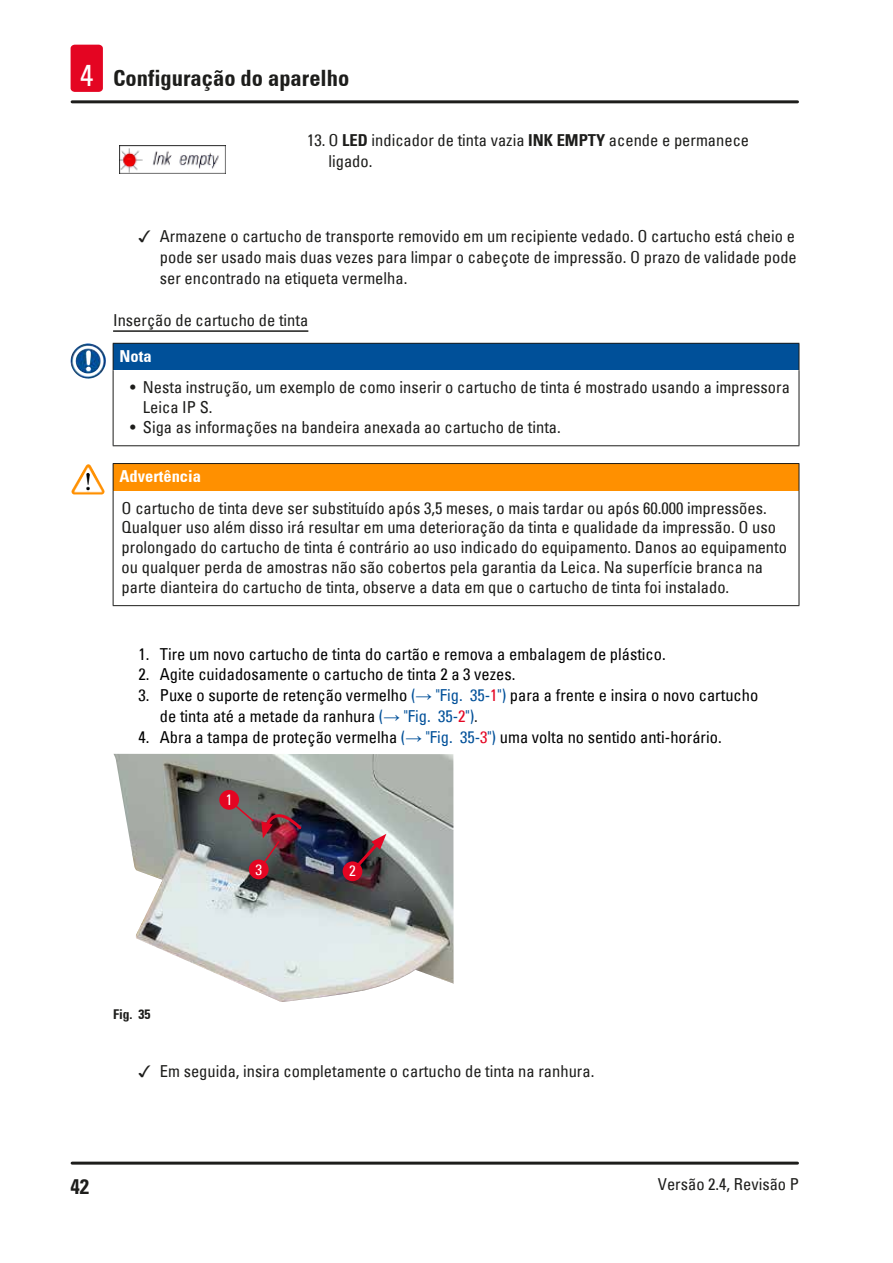
<style>
.page{position:relative;width:893px;height:1263px;background:#fff}
.page>*{position:absolute;margin:0;border:0;box-sizing:border-box;transform-origin:0 0}
.t1{font:700 condensed 22.5px "Univers";color:#1d1d1b}
.t2{font:700 condensed 21px "Univers";color:#1d1d1b}
.Source_of_danger{font:condensed 16.5px/19.8px "Univers";color:#1d1d1b}
.t3{font:condensed 16.5px/20.9px "Univers";color:#000}
.I_Topic{font:condensed 16.5px "Univers";color:#1d1d1b}
.Signalword__no_use_a{font:700 condensed 16.5px "Univers";color:#fff}
.t4{font:condensed 15px "Univers";color:#fff}
.t5{font:700 condensed 13.5px "Univers";color:#1d1d1b}
.s1{font-weight:400;font-size:30px;color:#fff}
.s2{font-weight:700}
.s3{color:#005099}
.s4{font-family:"Arial";font-stretch:normal;color:#005099}
.s5{color:#e40522}
.s6{color:#1d1d1b}
</style>
<div class="page">
<hr style="left:72px;top:1161px;width:725px;height:3px;background:#1d1d1b">
<hr style="left:72px;top:100px;width:725px;height:3px;background:#1d1d1b">
<div style="left:71px;top:45px;width:32px;height:47px;background:#e40522;border-radius:4px"></div>
<hr style="left:113px;top:330px;width:195px;height:2px;background:#1d1d1b">
<img style="left:119px;top:146px;width:106px;height:27px">
<div style="left:113px;top:343px;width:686px;height:27px;background:#005099"></div>
<hr style="left:113px;top:343px;width:686px;height:1px;background:#1d1d1b">
<svg style="left:113px;top:344px;width:1px;height:26px"></svg>
<svg style="left:799px;top:344px;width:1px;height:26px"></svg>
<hr style="left:113px;top:370px;width:1px;height:75px;background:#1d1d1b">
<hr style="left:799px;top:370px;width:1px;height:75px;background:#1d1d1b">
<hr style="left:113px;top:445px;width:686px;height:1px;background:#1d1d1b">
<img style="left:71px;top:343px;width:26px;height:36px">
<div style="left:113px;top:463px;width:686px;height:28px;background:#ff9000"></div>
<hr style="left:113px;top:463px;width:686px;height:1px;background:#1d1d1b">
<svg style="left:113px;top:464px;width:1px;height:27px"></svg>
<svg style="left:799px;top:464px;width:1px;height:27px"></svg>
<hr style="left:113px;top:491px;width:1px;height:114px;background:#1d1d1b">
<hr style="left:799px;top:491px;width:1px;height:114px;background:#1d1d1b">
<hr style="left:113px;top:605px;width:686px;height:1px;background:#1d1d1b">
<img style="left:74px;top:464px;width:14px;height:23px">
<img style="left:113px;top:754px;width:341px;height:248px">
<div style="left:219px;top:790px;width:20px;height:20px;background:#e40522;border-radius:50%"></div>
<div style="left:249px;top:859px;width:20px;height:20px;background:#e40522;border-radius:50%"></div>
<div style="left:343px;top:861px;width:19px;height:20px;background:#e40522;border-radius:50%"></div>
<svg style="left:354px;top:834px;width:32px;height:35px"></svg>
<img style="left:261px;top:811px;width:43px;height:53px">
<svg style="left:234px;top:804px;width:21px;height:19px"></svg>
<h1 class="t1" style="left:80px;top:65px;width:271px"><span class="s1">4</span> Configuração do aparelho</h1>
<p class="Source_of_danger" style="left:328px;top:129px;width:422px;line-height:20.9px;text-indent:-21px">13. O <span class="s2">LED</span> indicador de tinta vazia <span class="s2">INK EMPTY</span> acende e permanece ligado.</p>
<p class="Source_of_danger" style="left:160px;top:226px;width:638px;line-height:20.9px;text-align:justify">Armazene o cartucho de transporte removido em um recipiente vedado. O cartucho está cheio e pode ser usado mais duas vezes para limpar o cabeçote de impressão. O prazo de validade pode ser encontrado na etiqueta vermelha.</p>
<p class="I_Topic" style="left:113px;top:310px;width:197px">Inserção de cartucho de tinta</p>
<p class="Signalword__no_use_a" style="left:119px;top:346px;width:34px">Nota</p>
<p class="Source_of_danger" style="left:143px;top:377px;width:648px;text-indent:-13px">• Nesta instrução, um exemplo de como inserir o cartucho de tinta é mostrado usando a impressora<br>Leica IP S.</p>
<p class="Source_of_danger" style="left:130px;top:417px;width:432px">• Siga as informações na bandeira anexada ao cartucho de tinta.</p>
<p class="Signalword__no_use_a" style="left:119px;top:466px;width:83px">Advertência</p>
<p class="Source_of_danger" style="left:122px;top:497px;width:667px">O cartucho de tinta deve ser substituído após 3,5 meses, o mais tardar ou após 60.000 impressões.<br>Qualquer uso além disso irá resultar em uma deterioração da tinta e qualidade da impressão. O uso prolongado do cartucho de tinta é contrário ao uso indicado do equipamento. Danos ao equipamento ou qualquer perda de amostras não são cobertos pela garantia da Leica. Na superfície branca na parte dianteira do cartucho de tinta, observe a data em que o cartucho de tinta foi instalado.</p>
<p class="t3" style="left:139px;top:643px;width:529px">1. Tire um novo cartucho de tinta do cartão e remova a embalagem de plástico.</p>
<p class="t3" style="left:139px;top:664px;width:378px">2. Agite cuidadosamente o cartucho de tinta 2 a 3 vezes.</p>
<p class="t3" style="left:160px;top:684px;width:600px;text-indent:-21px">3. Puxe o suporte de retenção vermelho <span class="s3">(</span><span class="s4">→</span> <span class="s3">"Fig. 35‑</span><span class="s5">1</span><span class="s3">")</span> para a frente e insira o novo cartucho de tinta até a metade da ranhura <span class="s3">(</span><span class="s4">→</span> <span class="s3">"Fig. 35‑</span><span class="s5">2</span><span class="s3">")</span><span class="s6">.</span></p>
<p class="t3" style="left:139px;top:726px;width:585px">4. Abra a tampa de proteção vermelha <span class="s3">(</span><span class="s4">→</span> <span class="s3">"Fig. 35‑</span><span class="s5">3</span><span class="s3">")</span> uma volta no sentido anti-horário.</p>
<p class="t4" style="left:226px;top:790px;width:8px">1</p>
<p class="t4" style="left:255px;top:860px;width:8px">3</p>
<p class="t4" style="left:349px;top:861px;width:8px">2</p>
<p class="t5" style="left:113px;top:1005px;width:39px">Fig. 35</p>
<p class="Source_of_danger" style="left:160px;top:1060px;width:436px">Em seguida, insira completamente o cartucho de tinta na ranhura.</p>
<p class="t2" style="left:71px;top:1173px;width:20px">42</p>
<p class="Source_of_danger" style="left:658px;top:1173px;width:143px">Versão 2.4, Revisão P</p>
</div>
